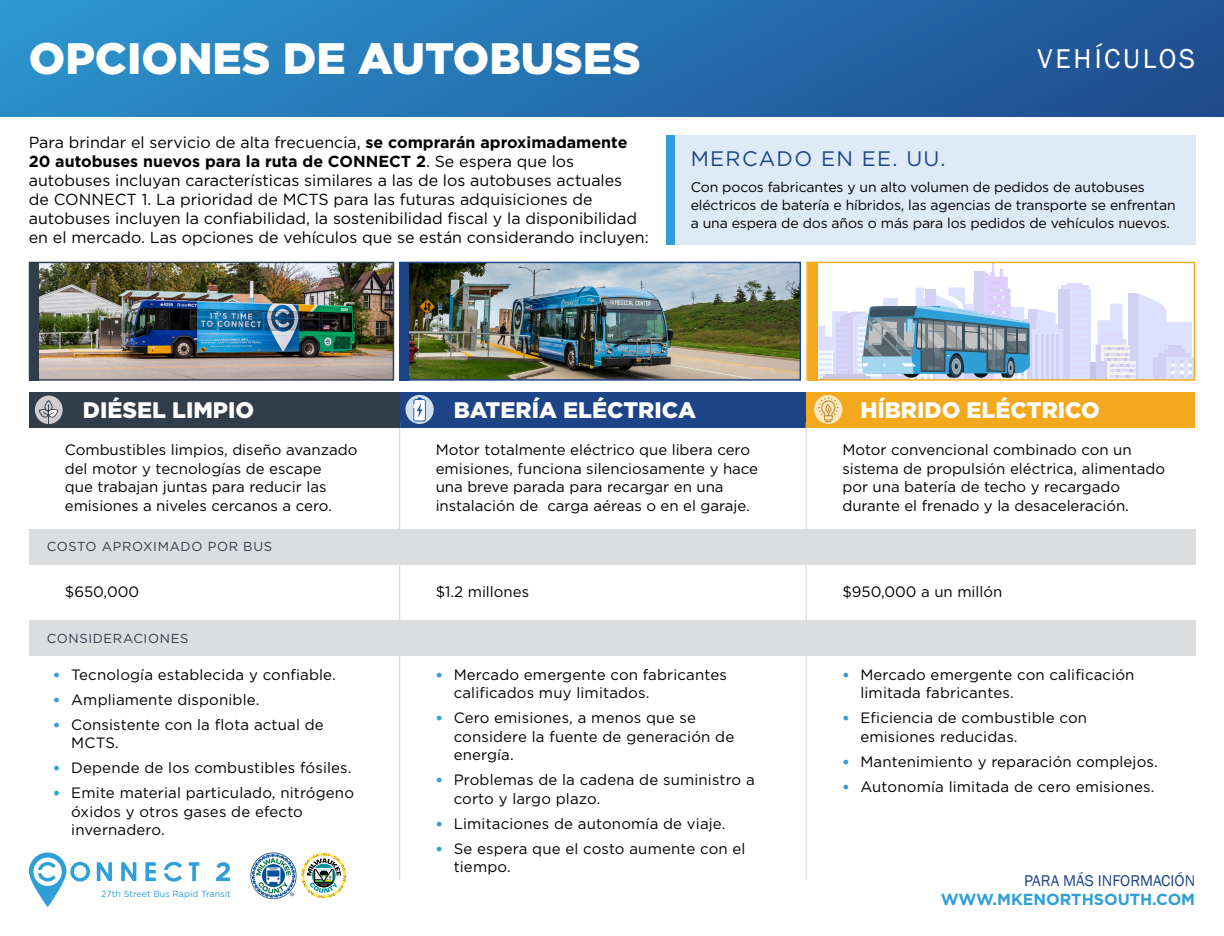
<style>
.page{position:relative;width:1224px;height:936px;background:#fff}
.page>*{position:absolute;margin:0;border:0;box-sizing:border-box;transform-origin:0 0}
.t1{font:900 44px "Gotham";color:#fff}
.t2{font:28px "Franklin Gothic";letter-spacing:.1em;color:#fff}
.t3{font:900 22.5px "Gotham";color:#fff}
.t4{font:21px "Gotham";letter-spacing:.06em;color:#1e4488}
.t5{font:16px/19px "Gotham";color:#000}
.t6{font:700 16px "Gotham";color:#2e9fd7}
.t7{font:16px "Franklin Gothic";color:#1e4488}
.t8{font:15px/18.5px "Gotham";color:#000}
.t9{font:14px/18px "Gotham";letter-spacing:-.01em;color:#000}
.t10{font:13px "Gotham";letter-spacing:.05em;color:#313d49}
.t11{font:8.95px "Gotham";color:#2e9fd7}
.s1{font-weight:700}
.s2{font-weight:900;font-size:14px;color:#2e9fd7}
</style>
<div class="page">
<div style="left:0;top:0;width:1224px;height:116px;background:linear-gradient(to right,#2c93cd,#1f4e91)"></div>
<div style="left:400px;top:392px;width:406px;height:36px;background:#1e4488"></div>
<div style="left:666px;top:135px;width:529px;height:109px;background:#dfeaf7"></div>
<div style="left:666px;top:135px;width:9px;height:109px;background:#2e9fd7"></div>
<img style="left:39px;top:264px;width:353px;height:115px">
<div style="left:29px;top:262px;width:365px;height:119px;border:1px solid #313d49"></div>
<div style="left:29px;top:262px;width:10px;height:119px;background:#313d49"></div>
<img style="left:409px;top:264px;width:390px;height:115px">
<div style="left:399px;top:262px;width:402px;height:119px;border:1px solid #1e4488"></div>
<div style="left:399px;top:262px;width:10px;height:119px;background:#1e4488"></div>
<div style="left:1166px;top:357px;width:28px;height:23px;background:#dae1fe"></div>
<svg style="left:807px;top:262px;width:385px;height:118px"></svg>
<div style="left:808px;top:262px;width:10px;height:119px;background:#f4a81d"></div>
<hr style="left:399px;top:423px;width:1px;height:457px;background:#d1d3d4">
<hr style="left:806px;top:423px;width:1px;height:457px;background:#d1d3d4">
<div style="left:29px;top:392px;width:371px;height:36px;background:#313d49"></div>
<div style="left:35px;top:396px;width:28px;height:28px;background:#ceced1;border-radius:50%"></div>
<svg style="left:39px;top:400px;width:19px;height:24px"></svg>
<div style="left:405px;top:395px;width:29px;height:29px;background:#d4dfee;border-radius:50%"></div>
<svg style="left:413px;top:397px;width:13px;height:25px"></svg>
<div style="left:806px;top:392px;width:389px;height:36px;background:#f4a81d"></div>
<div style="left:814px;top:395px;width:28px;height:29px;background:#ffeac0;border-radius:50%"></div>
<svg style="left:818px;top:397px;width:21px;height:26px"></svg>
<div style="left:29px;top:529px;width:1166px;height:36px;background:#dcddde"></div>
<div style="left:29px;top:620px;width:1166px;height:36px;background:#dcddde"></div>
<svg style="left:302px;top:853px;width:44px;height:45px"></svg>
<img style="left:251px;top:853px;width:46px;height:45px">
<svg style="left:29px;top:853px;width:61px;height:54px"></svg>
<svg style="left:97px;top:862px;width:15px;height:19px"></svg>
<svg style="left:121px;top:862px;width:15px;height:19px"></svg>
<svg style="left:189px;top:862px;width:10px;height:19px"></svg>
<svg style="left:164px;top:862px;width:18px;height:20px"></svg>
<svg style="left:145px;top:862px;width:11px;height:19px"></svg>
<svg style="left:216px;top:862px;width:14px;height:19px"></svg>
<h1 class="t1" style="left:29px;top:33px;width:614px">OPCIONES DE AUTOBUSES</h1>
<h2 class="t2" style="left:1038px;top:41px;width:159px">VEHÍCULOS</h2>
<p class="t5" style="left:29px;top:132px;width:622px">Para brindar el servicio de alta frecuencia, <span class="s1">se comprarán aproximadamente 20 autobuses nuevos para la ruta de CONNECT 2</span>. Se espera que los autobuses incluyan características similares a las de los autobuses actuales<br>de CONNECT 1. La prioridad de MCTS para las futuras adquisiciones de autobuses incluyen la confiabilidad, la sostenibilidad fiscal y la disponibilidad en el mercado. Las opciones de vehículos que se están considerando incluyen:</p>
<h3 class="t4" style="left:691px;top:145px;width:256px">MERCADO EN EE. UU.</h3>
<p class="t9" style="left:691px;top:177px;width:486px">Con pocos fabricantes y un alto volumen de pedidos de autobuses eléctricos de batería e híbridos, las agencias de transporte se enfrentan a una espera de dos años o más para los pedidos de vehículos nuevos.</p>
<h3 class="t3" style="left:83px;top:397px;width:173px">DIÉSEL LIMPIO</h3>
<h3 class="t3" style="left:860px;top:397px;width:241px">HÍBRIDO ELÉCTRICO</h3>
<p class="t8" style="left:65px;top:440px;width:294px">Combustibles limpios, diseño avanzado del motor y tecnologías de escape<br>que trabajan juntas para reducir las emisiones a niveles cercanos a cero.</p>
<h3 class="t3" style="left:454px;top:397px;width:244px">BATERÍA ELÉCTRICA</h3>
<p class="t8" style="left:436px;top:440px;width:324px">Motor totalmente eléctrico que libera cero emisiones, funciona silenciosamente y hace una breve parada para recargar en una instalación de carga aéreas o en el garaje.</p>
<p class="t8" style="left:842px;top:440px;width:324px">Motor convencional combinado con un sistema de propulsión eléctrica, alimentado por una batería de techo y recargado durante el frenado y la desaceleración.</p>
<p class="t10" style="left:47px;top:538px;width:227px">COSTO APROXIMADO POR BUS</p>
<p class="t8" style="left:65px;top:582px;width:76px">$650,000</p>
<p class="t8" style="left:436px;top:582px;width:95px">$1.2 millones</p>
<p class="t10" style="left:47px;top:630px;width:143px">CONSIDERACIONES</p>
<p class="t8" style="left:53px;top:665px;width:284px"><span class="s2">•</span> Tecnología establecida y confiable.</p>
<p class="t8" style="left:53px;top:690px;width:208px"><span class="s2">•</span> Ampliamente disponible.</p>
<p class="t8" style="left:71px;top:715px;width:254px;text-indent:-18px"><span class="s2">•</span> Consistente con la flota actual de<br>MCTS.</p>
<p class="t8" style="left:53px;top:759px;width:300px"><span class="s2">•</span> Depende de los combustibles fósiles.</p>
<p class="t8" style="left:71px;top:784px;width:284px;text-indent:-18px"><span class="s2">•</span> Emite material particulado, nitrógeno óxidos y otros gases de efecto invernadero.</p>
<p class="t11" style="left:101px;top:888px;width:131px">27th Street Bus Rapid Transit</p>
<p class="t8" style="left:454px;top:665px;width:275px;text-indent:-18px"><span class="s2">•</span> Mercado emergente con fabricantes calificados muy limitados.</p>
<p class="t8" style="left:454px;top:709px;width:282px;text-indent:-18px"><span class="s2">•</span> Cero emisiones, a menos que se considere la fuente de generación de energía.</p>
<p class="t8" style="left:454px;top:771px;width:303px;text-indent:-18px"><span class="s2">•</span> Problemas de la cadena de suministro a corto y largo plazo.</p>
<p class="t8" style="left:436px;top:814px;width:291px"><span class="s2">•</span> Limitaciones de autonomía de viaje.</p>
<p class="t8" style="left:454px;top:839px;width:293px;text-indent:-18px"><span class="s2">•</span> Se espera que el costo aumente con el tiempo.</p>
<p class="t8" style="left:842px;top:582px;width:162px">$950,000 a un millón</p>
<p class="t8" style="left:860px;top:665px;width:276px;text-indent:-18px"><span class="s2">•</span> Mercado emergente con calificación limitada fabricantes.</p>
<p class="t8" style="left:860px;top:709px;width:228px;text-indent:-18px"><span class="s2">•</span> Eficiencia de combustible con emisiones reducidas.</p>
<p class="t8" style="left:842px;top:752px;width:317px"><span class="s2">•</span> Mantenimiento y reparación complejos.</p>
<p class="t8" style="left:842px;top:777px;width:314px"><span class="s2">•</span> Autonomía limitada de cero emisiones.</p>
<p class="t7" style="left:1024px;top:870px;width:173px">PARA MÁS INFORMACIÓN</p>
<p class="t6" style="left:941px;top:890px;width:256px">WWW.MKENORTHSOUTH.COM</p>
</div>
